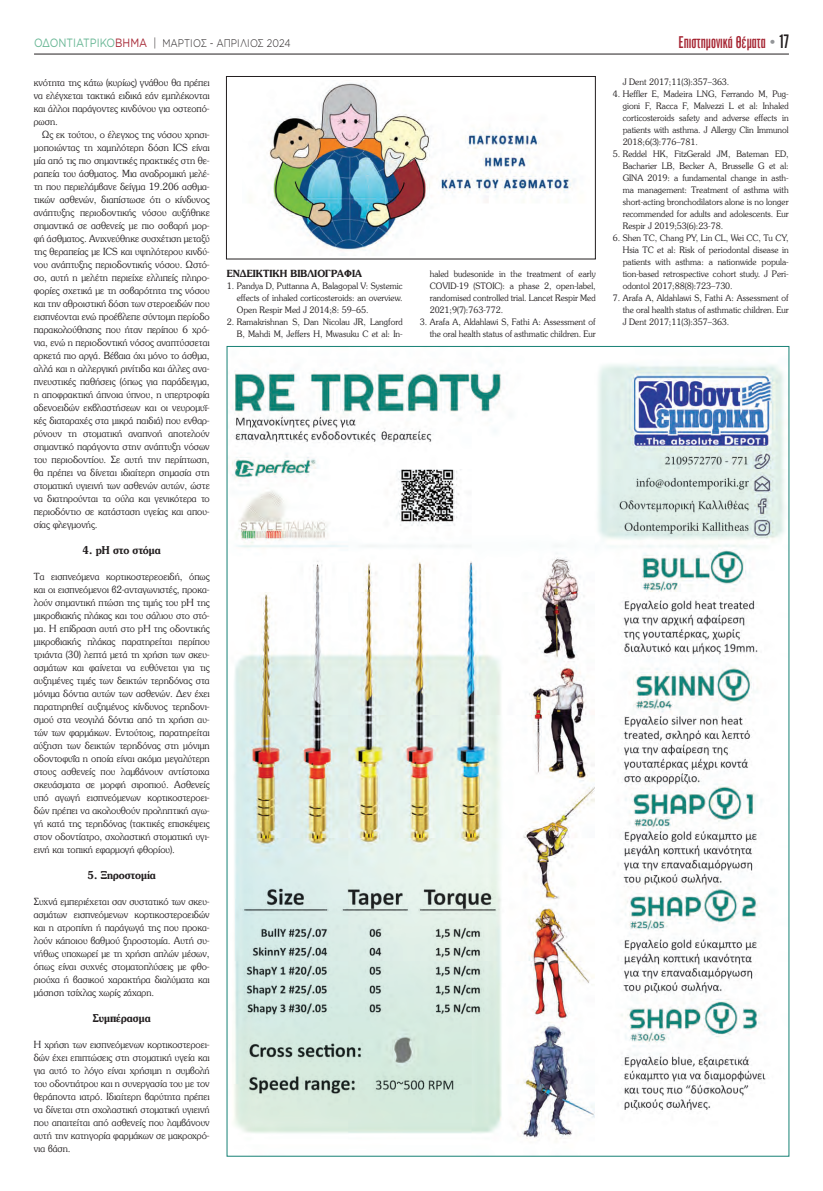
<style>
.page{position:relative;width:823px;height:1191px;background:#fff}
.page>*{position:absolute;margin:0;border:0;box-sizing:border-box;transform-origin:0 0}
.t1{font:14px "CF Blast Gothic Maxi";color:#a62633}
.t2{font:300 11px "Gotham Greek";color:#231f20;scale:.85 1}
.t3{font:700 11px "Kp Sovereign";color:#231f20;scale:.9 1}
.t4{font:10px/13px "Kp Sovereign";color:#231f20;text-align:justify;scale:.95 1}
.t5{font:700 10px "Kp Sovereign";color:#231f20;scale:.95 1}
.t6{font:9px/12px "Kp Sovereign";color:#231f20;text-align:justify;scale:.95 1}
.s1{font-weight:400;font-size:12px;color:#67b694}
.s2{font-weight:400;font-size:12px;color:#a62633}
.s3{font-size:12px}
.s4{color:#939598}
.s5{font-size:16px;color:#231f20}
</style>
<div class="page">
<hr style="left:34px;top:54px;width:754px;height:1px;background:#231f20">
<img style="left:269px;top:80px;width:306px;height:171px">
<div style="left:226px;top:76px;width:369px;height:183px;border:1px solid #231f20"></div>
<img style="left:232px;top:364px;width:553px;height:776px">
<p class="t2" style="left:34px;top:38px;width:303px"><span class="s1">ΟΔΟΝΤΙΑΤΡΙΚΟ</span><span class="s2">ΒΗΜΑ</span> <span class="s3">|</span> ΜΑΡΤΙΟΣ - ΑΠΡΙΛΙΟΣ 2024</p>
<h1 class="t1" style="left:678px;top:34px;width:112px">Επιστημονικά Θέματα <span class="s4">•</span> <span class="s5">17</span></h1>
<p class="t4" style="left:34px;top:76px;width:187px">κνότητα της κάτω (κυρίως) γνάθου θα πρέπει να ελέγχεται τακτικά ειδικά εάν εμπλέκονται και άλλοι παράγοντες κινδύνου για οστεοπό&shy;ρωση.</p>
<p class="t4" style="left:34px;top:128px;width:187px;text-indent:9px">Ως εκ τούτου, ο έλεγχος της νόσου χρησι&shy;μοποιώντας τη χαμηλότερη δόση ICS είναι μία από τις πιο σημαντικές πρακτικές στη θε&shy;ραπεία του άσθματος. Μια αναδρομική μελέ&shy;τη που περιελάμβανε δείγμα 19.206 ασθμα&shy;τικών ασθενών, διαπίστωσε ότι ο κίνδυνος ανάπτυξης περιοδοντικής νόσου αυξήθηκε σημαντικά σε ασθενείς με πιο σοβαρή μορ&shy;φή άσθματος. Ανιχνεύθηκε συσχέτιση μεταξύ της θεραπείας με ICS και υψηλότερου κινδύ&shy;νου ανάπτυξης περιοδοντικής νόσου. Ωστό&shy;σο, αυτή η μελέτη περιείχε ελλιπείς πληρο&shy;φορίες σχετικά με τη σοβαρότητα της νόσου και την αθροιστική δόση των στεροειδών που εισπνέονται ενώ προέβλεπε σύντομη περίοδο παρακολούθησης που ήταν περίπου 6 χρό&shy;νια, ενώ η περιοδοντική νόσος αναπτύσσεται αρκετά πιο αργά. Βέβαια όχι μόνο το άσθμα, αλλά και η αλλεργική ρινίτιδα και άλλες ανα&shy;πνευστικές παθήσεις (όπως για παράδειγμα, η αποφρακτική άπνοια ύπνου, η υπερτροφία αδενοειδών εκβλαστήσεων και οι νευρομυϊ&shy;κές διαταραχές στα μικρά παιδιά) που ενθαρ&shy;ρύνουν τη στοματική αναπνοή αποτελούν σημαντικό παράγοντα στην ανάπτυξη νόσων του περιοδοντίου. Σε αυτή την περίπτωση, θα πρέπει να δίνεται ιδιαίτερη σημασία στη στοματική υγιεινή των ασθενών αυτών, ώστε να διατηρούνται τα ούλα και γενικότερα το περιοδόντιο σε κατάσταση υγείας και απου&shy;σίας φλεγμονής.</p>
<p class="t3" style="left:83px;top:543px;width:88px">4. pH στο στόμα</p>
<p class="t4" style="left:34px;top:570px;width:187px">Τα εισπνεόμενα κορτικοστερεοειδή, όπως και οι εισπνεόμενοι β2-ανταγωνιστές, προκα&shy;λούν σημαντική πτώση της τιμής του pH της μικροβιακής πλάκας και του σάλιου στο στό&shy;μα. Η επίδραση αυτή στο pH της οδοντικής μικροβιακής πλάκας παρατηρείται περίπου τριάντα (30) λεπτά μετά τη χρήση των σκευ&shy;ασμάτων και φαίνεται να ευθύνεται για τις αυξημένες τιμές των δεικτών τερηδόνας στα μόνιμα δόντια αυτών των ασθενών. Δεν έχει παρατηρηθεί αυξημένος κίνδυνος τερηδονι&shy;σμού στα νεογιλά δόντια από τη χρήση αυ&shy;τών των φαρμάκων. Εντούτοις, παρατηρείται αύξηση των δεικτών τερηδόνας στη μόνιμη οδοντοφυΐα η οποία είναι ακόμα μεγαλύτερη στους ασθενείς που λαμβάνουν αντίστοιχα σκευάσματα σε μορφή σιροπιού. Ασθενείς υπό αγωγή εισπνεόμενων κορτικοστεροει&shy;δών πρέπει να ακολουθούν προληπτική αγω&shy;γή κατά της τερηδόνας (τακτικές επισκέψεις στον οδοντίατρο, σχολαστική στοματική υγι&shy;εινή και τοπική εφαρμογή φθορίου).</p>
<p class="t3" style="left:88px;top:868px;width:77px">5. Ξηροστομία</p>
<p class="t4" style="left:34px;top:895px;width:187px">Συχνά εμπεριέχεται σαν συστατικό των σκευ&shy;ασμάτων εισπνεόμενων κορτικοστεροειδών και η ατροπίνη ή παράγωγά της που προκα&shy;λούν κάποιου βαθμού ξηροστομία. Αυτή συ&shy;νήθως υποχωρεί με τη χρήση απλών μέσων, όπως είναι συχνές στοματοπλύσεις με φθο&shy;ριούχα ή βασικού χαρακτήρα διαλύματα και μάσηση τσίχλας χωρίς ζάχαρη.</p>
<p class="t3" style="left:93px;top:1011px;width:66px">Συμπέρασμα</p>
<p class="t4" style="left:34px;top:1038px;width:187px">Η χρήση των εισπνεόμενων κορτικοστεροει&shy;δών έχει επιπτώσεις στη στοματική υγεία και για αυτό το λόγο είναι χρήσιμη η συμβολή του οδοντιάτρου και η συνεργασία του με τον θεράποντα ιατρό. Ιδιαίτερη βαρύτητα πρέπει να δίνεται στη σχολαστική στοματική υγιεινή που απαιτείται από ασθενείς που λαμβάνουν αυτή την κατηγορία φαρμάκων σε μακροχρό&shy;νια βάση.</p>
<p class="t6" style="left:622px;top:75px;width:114px">J Dent 2017;11(3):357–363.</p>
<p class="t6" style="left:622px;top:87px;width:176px;text-indent:-10px">4. Heffler E, Madeira LNG, Ferrando M, Pug&shy;gioni F, Racca F, Malvezzi L et al: Inhaled corticosteroids safety and adverse effects in patients with asthma. J Allergy Clin Immunol 2018;6(3):776–781.</p>
<p class="t6" style="left:622px;top:147px;width:176px;text-indent:-10px">5. Reddel HK, FitzGerald JM, Bateman ED, Bacharier LB, Becker A, Brusselle G et al:<br>GINA 2019: a fundamental change in asth&shy;ma management: Treatment of asthma with short-acting bronchodilators alone is no longer recommended for adults and adolescents. Eur Respir J 2019;53(6):23-78.</p>
<p class="t6" style="left:622px;top:231px;width:176px;text-indent:-10px">6. Shen TC, Chang PY, Lin CL, Wei CC, Tu CY, Hsia TC et al: Risk of periodontal disease in patients with asthma: a nationwide popula&shy;tion-based retrospective cohort study. J Peri&shy;odontol 2017;88(8):723–730.</p>
<p class="t6" style="left:622px;top:291px;width:176px;text-indent:-10px">7. Arafa A, Aldahlawi S, Fathi A: Assessment of the oral health status of asthmatic children. Eur J Dent 2017;11(3):357–363.</p>
<p class="t6" style="left:429px;top:267px;width:176px">haled budesonide in the treatment of early COVID-19 (STOIC): a phase 2, open-label, randomised controlled trial. Lancet Respir Med 2021;9(7):763-772.</p>
<p class="t6" style="left:419px;top:315px;width:187px;text-align:right">3. Arafa A, Aldahlawi S, Fathi A: Assessment of the oral health status of asthmatic children. Eur</p>
<p class="t5" style="left:227px;top:268px;width:144px">ΕΝΔΕΙΚΤΙΚΗ ΒΙΒΛΙΟΓΡΑΦΙΑ</p>
<p class="t6" style="left:236px;top:280px;width:176px;text-indent:-10px">1. Pandya D, Puttanna A, Balagopal V: Systemic effects of inhaled corticosteroids: an overview.<br>Open Respir Med J 2014;8: 59–65.</p>
<p class="t6" style="left:227px;top:316px;width:187px;text-align:right">2. Ramakrishnan S, Dan Nicolau JR, Langford<br>B, Mahdi M, Jeffers H, Mwasuku C et al: In-</p>
</div>
